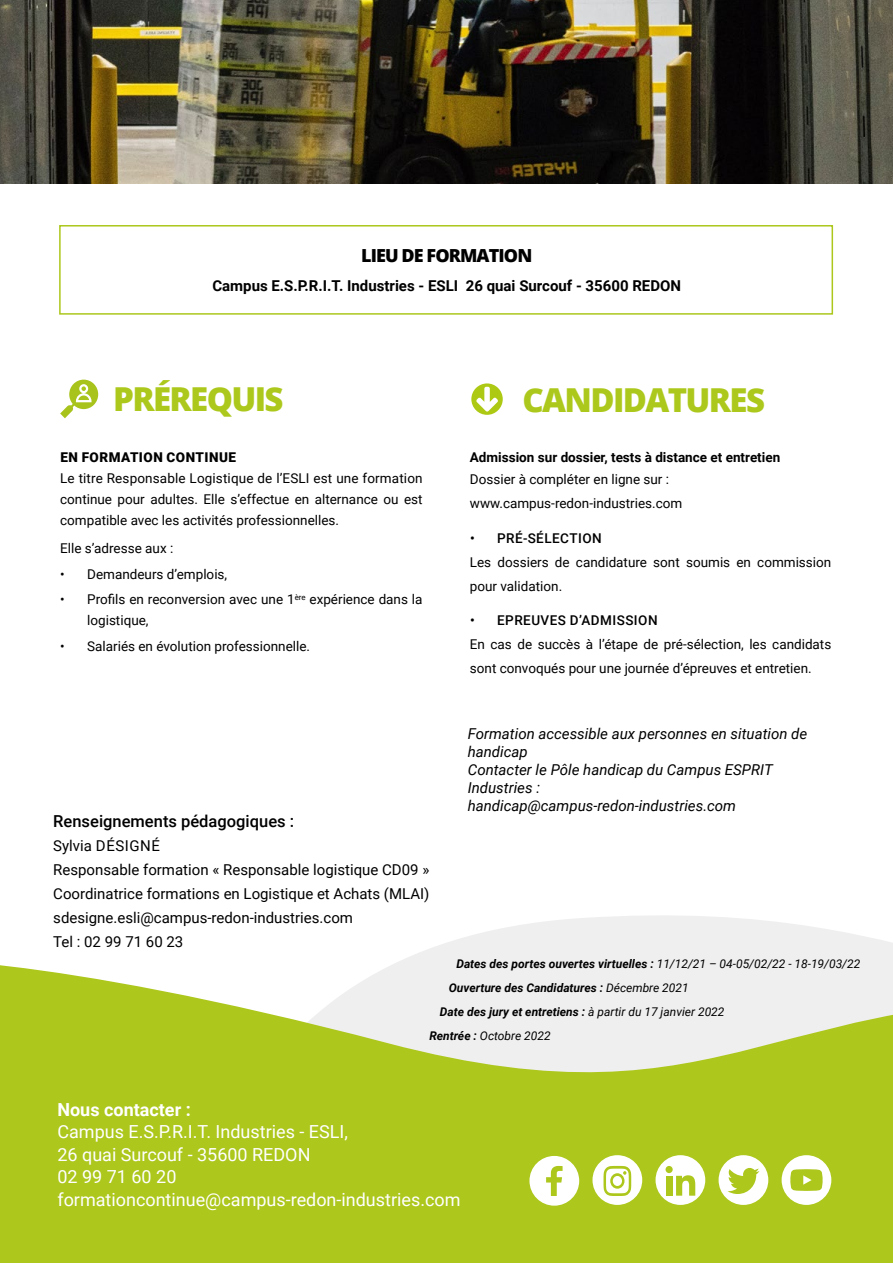
<style>
.page{position:relative;width:893px;height:1263px;background:#fff}
.page>*{position:absolute;margin:0;border:0;box-sizing:border-box;transform-origin:0 0}
.t1{font:800 33px "Open Sans";letter-spacing:-.05em;color:#adc81c}
.t2{font:18px/22.5px "Roboto";color:#fff}
.t3{font:800 18px "Open Sans";letter-spacing:-.05em;color:#000}
.t4{font:700 18px "Roboto";color:#fff}
.t5{font:500 16.5px "Roboto";color:#000}
.t6{font:15px/24px "Roboto";color:#000}
.t7{font:italic 15px/18px "Roboto";color:#000}
.t8{font:700 15px "Roboto";color:#000}
.t9{font:13.5px/24px "Roboto";color:#000}
.t10{font:700 13.5px "Roboto";color:#000}
.t11{font:500 13.5px "Roboto";letter-spacing:.035em;color:#000}
.t12{font:900 13.5px "Roboto";letter-spacing:.035em;color:#000}
.t13{font:italic 700 12px "Roboto";color:#000}
.t14{font:italic 12px "Roboto";color:#000}
.s1{font-weight:400}
.s2{font-weight:700}
</style>
<div class="page">
<img style="left:0;top:0;width:893px;height:183px">
<div style="left:59px;top:225px;width:774px;height:90px;border:2px solid #adc71c"></div>
<svg style="left:60px;top:380px;width:38px;height:38px"></svg>
<svg style="left:471px;top:383px;width:32px;height:32px"></svg>
<svg style="left:427px;top:915px;width:466px;height:35px;fill:#eeefee"></svg>
<svg style="left:0;top:950px;width:893px;height:313px;background:#bfd254"></svg>
<div style="left:529px;top:1156px;width:50px;height:50px;background:#fff;border-radius:50%"></div>
<svg style="left:546px;top:1166px;width:17px;height:30px"></svg>
<div style="left:592px;top:1155px;width:50px;height:50px;background:#fff;border-radius:50%"></div>
<div style="left:655px;top:1155px;width:50px;height:50px;background:#fff;border-radius:50%"></div>
<div style="left:719px;top:1155px;width:49px;height:50px;background:#fff;border-radius:50%"></div>
<svg style="left:603px;top:1166px;width:28px;height:30px"></svg>
<svg style="left:676px;top:1175px;width:19px;height:21px"></svg>
<div style="left:666px;top:1176px;width:6px;height:20px;background:#adc71c"></div>
<div style="left:665px;top:1166px;width:8px;height:7px;background:#adc71c;border-radius:50%"></div>
<svg style="left:727px;top:1168px;width:32px;height:26px"></svg>
<div style="left:782px;top:1155px;width:49px;height:50px;background:#fff;border-radius:50%"></div>
<svg style="left:790px;top:1169px;width:33px;height:22px"></svg>
<h2 class="t3" style="left:361px;top:241px;width:173px">LIEU DE FORMATION</h2>
<p class="t8" style="left:212px;top:275px;width:470px">Campus E.S.P.R.I.T. Industries - ESLI 26 quai Surcouf - 35600 REDON</p>
<h1 class="t1" style="left:113px;top:374px;width:172px">PRÉREQUIS</h1>
<p class="t12" style="left:60px;top:447px;width:177px">EN FORMATION CONTINUE</p>
<p class="t9" style="left:60px;top:467px;width:364px;line-height:21px;text-align:justify">Le titre Responsable Logistique de l’ESLI est une formation continue pour adultes. Elle s’effectue en alternance ou est compatible avec les activités professionnelles.</p>
<p class="t9" style="left:60px;top:536px;width:115px">Elle s’adresse aux :</p>
<p class="t9" style="left:60px;top:561px;width:169px">• Demandeurs d’emplois,</p>
<p class="t9" style="left:87px;top:588px;width:337px;line-height:21px;text-indent:-27px">• Profils en reconversion avec une 1<sup>ère</sup> expérience dans la logistique,</p>
<p class="t9" style="left:60px;top:633px;width:251px">• Salariés en évolution professionnelle.</p>
<p class="t5" style="left:53px;top:809px;width:242px">Renseignements pédagogiques :</p>
<p class="t6" style="left:53px;top:833px;width:378px">Sylvia DÉSIGNÉ<br>Responsable formation « Responsable logistique CD09 » Coordinatrice formations en Logistique et Achats (MLAI) sdesigne.esli@campus-redon-industries.com<br>Tel : 02 99 71 60 23</p>
<h1 class="t1" style="left:522px;top:375px;width:244px">CANDIDATURES</h1>
<p class="t10" style="left:470px;top:447px;width:312px">Admission sur dossier, tests à distance et entretien</p>
<p class="t9" style="left:470px;top:467px;width:214px">Dossier à compléter en ligne sur : www.campus-redon-industries.com</p>
<p class="t11" style="left:470px;top:528px;width:133px">• PRÉ-SÉLECTION</p>
<p class="t9" style="left:470px;top:549px;width:363px">Les dossiers de candidature sont soumis en commission pour validation.</p>
<p class="t11" style="left:470px;top:611px;width:189px">• EPREUVES D’ADMISSION</p>
<p class="t9" style="left:470px;top:632px;width:363px">En cas de succès à l’étape de pré-sélection, les candidats sont convoqués pour une journée d’épreuves et entretien.</p>
<p class="t7" style="left:468px;top:724px;width:341px">Formation accessible aux personnes en situation de handicap<br>Contacter le Pôle handicap du Campus ESPRIT<br>Industries : handicap@campus-redon-industries.com</p>
<p class="t13" style="left:456px;top:955px;width:405px">Dates des portes ouvertes virtuelles : <span class="s1">11/12/21 – 04-05/02/22 - 18-19/03/22</span></p>
<p class="t13" style="left:449px;top:979px;width:241px">Ouverture des Candidatures : <span class="s1">Décembre 2021</span></p>
<p class="t13" style="left:440px;top:1003px;width:286px">Date des jury et entretiens : <span class="s1">à partir du 17 janvier 2022</span></p>
<p class="t14" style="left:429px;top:1027px;width:123px"><span class="s2">Rentrée :</span> Octobre 2022</p>
<h2 class="t4" style="left:57px;top:1097px;width:135px">Nous contacter :</h2>
<h2 class="t2" style="left:57px;top:1120px;width:405px">Campus E.S.P.R.I.T. Industries - ESLI,<br>26 quai Surcouf - 35600 REDON<br>02 99 71 60 20 formationcontinue@campus-redon-industries.com</h2>
</div>
